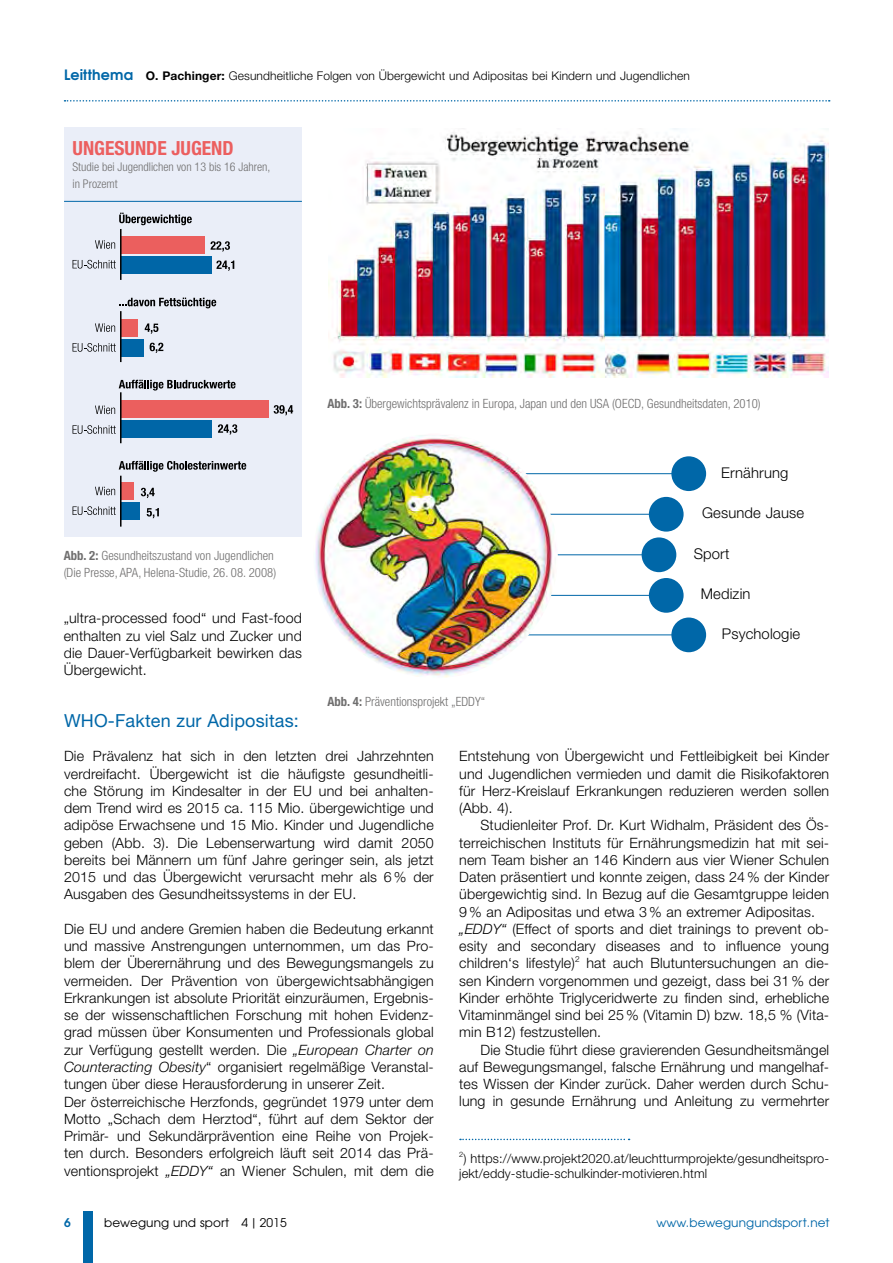
<style>
.page{position:relative;width:893px;height:1263px;background:#fff}
.page>*{position:absolute;margin:0;border:0;box-sizing:border-box;transform-origin:0 0}
.t1{font:700 condensed 19.5px "Helvetica Neue LT Std";color:#ec5f5f}
.t2{font:18px "Helvetica Neue LT Std";letter-spacing:.01em;color:#0067a8}
.t3{font:300 14.85px "Helvetica Neue LT Std";letter-spacing:.01em;color:#000}
.t4{font:300 14.25px/17.2px "Helvetica Neue LT Std";letter-spacing:.01em;color:#000;text-align:justify}
.t5{font:300 condensed 12.75px/16.5px "Helvetica Neue LT Std";color:#706f6f}
.t6{font:300 12.75px/15px "Helvetica Neue LT Std";letter-spacing:.01em;color:#000}
.t7{font:300 12px "Helvetica Neue LT Std";letter-spacing:.01em;color:#000}
.t8{font:300 condensed 12px/16.5px "Helvetica Neue LT Std";color:#706f6f}
.t9{font:12px "Te X Gyre Adventor";letter-spacing:.01em;color:#0067a8}
.t10{font:12px "Te X Gyre Adventor";letter-spacing:.01em;color:#000}
.t11{font:700 12px "Te X Gyre Adventor";color:#0067a8}
.t12{font:300 7.5px "Helvetica Neue LT Std";color:#000}
.s1{font-family:"Te X Gyre Adventor";font-weight:700;font-size:14.25px;color:#0067a8}
.s2{font-weight:700}
.s3{font-style:italic}
</style>
<div class="page">
<div style="left:83px;top:1212px;width:9px;height:51px;background:#0067a8"></div>
<svg style="left:65px;top:100px;width:765px;height:2px"></svg>
<div style="left:64px;top:128px;width:238px;height:409px;background:#eaeef8"></div>
<svg style="left:460px;top:1139px;width:170px;height:1px"></svg>
<img style="left:328px;top:129px;width:500px;height:249px">
<div style="left:121px;top:256px;width:90px;height:18px;background:#0066a7"></div>
<div style="left:121px;top:236px;width:83px;height:18px;background:#eb5f5e"></div>
<hr style="left:120px;top:229px;width:2px;height:51px;background:#000">
<svg style="left:211px;top:241px;width:19px;height:11px"></svg>
<svg style="left:216px;top:261px;width:18px;height:10px"></svg>
<svg style="left:119px;top:213px;width:73px;height:12px"></svg>
<svg style="left:95px;top:240px;width:20px;height:9px"></svg>
<svg style="left:73px;top:260px;width:43px;height:9px"></svg>
<div style="left:121px;top:339px;width:23px;height:18px;background:#0066a7"></div>
<div style="left:121px;top:319px;width:17px;height:18px;background:#eb5f5e"></div>
<hr style="left:120px;top:311px;width:2px;height:51px;background:#000">
<svg style="left:145px;top:323px;width:13px;height:11px"></svg>
<svg style="left:150px;top:343px;width:13px;height:10px"></svg>
<svg style="left:119px;top:298px;width:97px;height:10px"></svg>
<svg style="left:95px;top:323px;width:20px;height:9px"></svg>
<svg style="left:73px;top:343px;width:43px;height:9px"></svg>
<div style="left:121px;top:420px;width:91px;height:18px;background:#0066a7"></div>
<div style="left:121px;top:400px;width:148px;height:18px;background:#eb5f5e"></div>
<hr style="left:120px;top:392px;width:2px;height:51px;background:#000">
<svg style="left:274px;top:405px;width:19px;height:10px"></svg>
<svg style="left:218px;top:424px;width:19px;height:11px"></svg>
<svg style="left:119px;top:380px;width:117px;height:10px"></svg>
<svg style="left:95px;top:406px;width:20px;height:8px"></svg>
<svg style="left:73px;top:425px;width:43px;height:9px"></svg>
<div style="left:121px;top:502px;width:19px;height:18px;background:#0066a7"></div>
<div style="left:121px;top:482px;width:13px;height:18px;background:#eb5f5e"></div>
<hr style="left:120px;top:476px;width:2px;height:51px;background:#000">
<svg style="left:141px;top:488px;width:14px;height:10px"></svg>
<svg style="left:147px;top:508px;width:12px;height:10px"></svg>
<svg style="left:119px;top:461px;width:127px;height:11px"></svg>
<svg style="left:95px;top:487px;width:20px;height:8px"></svg>
<svg style="left:73px;top:506px;width:43px;height:9px"></svg>
<hr style="left:64px;top:201px;width:238px;height:1px;background:#0067a8">
<hr style="left:411px;top:473px;width:276px;height:1px;background:#0067a8">
<div style="left:671px;top:456px;width:35px;height:35px;background:#0067a8;border-radius:50%"></div>
<hr style="left:388px;top:514px;width:277px;height:1px;background:#0067a8">
<div style="left:649px;top:497px;width:35px;height:35px;background:#0067a8;border-radius:50%"></div>
<hr style="left:381px;top:554px;width:277px;height:1px;background:#0067a8">
<div style="left:642px;top:537px;width:34px;height:35px;background:#0067a8;border-radius:50%"></div>
<hr style="left:388px;top:595px;width:277px;height:1px;background:#0067a8">
<div style="left:649px;top:578px;width:35px;height:35px;background:#0067a8;border-radius:50%"></div>
<hr style="left:411px;top:634px;width:276px;height:1px;background:#0067a8">
<div style="left:671px;top:617px;width:35px;height:35px;background:#0067a8;border-radius:50%"></div>
<img style="left:313px;top:434px;width:245px;height:244px;border-radius:122px">
<p class="t7" style="left:64px;top:68px;width:627px"><span class="s1">Leitthema</span> <span class="s2">O. Pachinger:</span> Gesundheitliche Folgen von Übergewicht und Adipositas bei Kindern und Jugendlichen</p>
<h1 class="t1" style="left:73px;top:136px;width:163px">UNGESUNDE JUGEND</h1>
<p class="t8" style="left:73px;top:159px;width:199px">Studie bei Jugendlichen von 13 bis 16 Jahren, in Prozemt</p>
<p class="t5" style="left:64px;top:547px;width:214px"><span class="s2">Abb. 2:</span> Gesundheitszustand von Jugendlichen (Die Presse, APA, Helena-Studie, 26. 08. 2008)</p>
<p class="t4" style="left:64px;top:609px;width:240px">„ultra-processed food“ und Fast-food enthalten zu viel Salz und Zucker und die Dauer-Verfügbarkeit bewirken das Übergewicht.</p>
<p class="t5" style="left:327px;top:395px;width:435px"><span class="s2">Abb. 3:</span> Übergewichtsprävalenz in Europa, Japan und den USA (OECD, Gesundheitsdaten, 2010)</p>
<p class="t5" style="left:327px;top:693px;width:159px"><span class="s2">Abb. 4:</span> Präventionsprojekt „EDDY“</p>
<p class="t3" style="left:721px;top:464px;width:69px">Ernährung</p>
<p class="t3" style="left:702px;top:504px;width:104px">Gesunde Jause</p>
<p class="t3" style="left:694px;top:544px;width:37px">Sport</p>
<p class="t3" style="left:701px;top:584px;width:51px">Medizin</p>
<p class="t3" style="left:722px;top:625px;width:80px">Psychologie</p>
<p class="t2" style="left:64px;top:710px;width:236px">WHO-Fakten zur Adipositas:</p>
<p class="t4" style="left:64px;top:747px;width:371px">Die Prävalenz hat sich in den letzten drei Jahrzehnten verdreifacht. Übergewicht ist die häufigste gesundheitli&shy;che Störung im Kindesalter in der EU und bei anhalten&shy;dem Trend wird es 2015 ca. 115 Mio. übergewichtige und adipöse Erwachsene und 15 Mio. Kinder und Jugendliche geben (Abb. 3). Die Lebenserwartung wird damit 2050 bereits bei Männern um fünf Jahre geringer sein, als jetzt 2015 und das Übergewicht verursacht mehr als 6% der Ausgaben des Gesundheitssystems in der EU.</p>
<p class="t4" style="left:64px;top:920px;width:371px;text-align:left">Die EU und andere Gremien haben die Bedeutung erkannt und massive Anstrengungen unternommen, um das Pro&shy;blem der Überernährung und des Bewegungsmangels zu vermeiden. Der Prävention von übergewichtsabhängigen Erkrankungen ist absolute Priorität einzuräumen, Ergebnis&shy;se der wissenschaftlichen Forschung mit hohen Evidenz&shy;grad müssen über Konsumenten und Professionals global zur Verfügung gestellt werden. Die <span class="s3">„European Charter on Counteracting Obesity</span>“ organisiert regelmäßige Veranstal&shy;tungen über diese Herausforderung in unserer Zeit.<br>Der österreichische Herzfonds, gegründet 1979 unter dem Motto „Schach dem Herztod“, führt auf dem Sektor der Primär- und Sekundärprävention eine Reihe von Projek&shy;ten durch. Besonders erfolgreich läuft seit 2014 das Prä&shy;ventionsprojekt <span class="s3">„EDDY“</span> an Wiener Schulen, mit dem die</p>
<p class="t4" style="left:459px;top:747px;width:371px">Entstehung von Übergewicht und Fettleibigkeit bei Kinder und Jugendlichen vermieden und damit die Risikofaktoren für Herz-Kreislauf Erkrankungen reduzieren werden sollen (Abb. 4).</p>
<p class="t4" style="left:459px;top:816px;width:371px;text-align:left;text-indent:21px">Studienleiter Prof. Dr. Kurt Widhalm, Präsident des Ös&shy;terreichischen Instituts für Ernährungsmedizin hat mit sei&shy;nem Team bisher an 146 Kindern aus vier Wiener Schulen Daten präsentiert und konnte zeigen, dass 24% der Kinder übergewichtig sind. In Bezug auf die Gesamtgruppe leiden 9% an Adipositas und etwa 3% an extremer Adipositas. <span class="s3">„EDDY“</span> (Effect of sports and diet trainings to prevent ob&shy;esity and secondary diseases and to influence young children‘s lifestyle)<sup>2</sup> hat auch Blutuntersuchungen an die&shy;sen Kindern vorgenommen und gezeigt, dass bei 31% der Kinder erhöhte Triglyceridwerte zu finden sind, erhebliche Vitaminmängel sind bei 25% (Vitamin D) bzw. 18,5 % (Vita&shy;min B12) festzustellen.</p>
<p class="t4" style="left:459px;top:1041px;width:371px;text-indent:21px">Die Studie führt diese gravierenden Gesundheitsmängel auf Bewegungsmangel, falsche Ernährung und mangelhaf&shy;tes Wissen der Kinder zurück. Daher werden durch Schu&shy;lung in gesunde Ernährung und Anleitung zu vermehrter</p>
<p class="t12" style="left:459px;top:1150px;width:6px">2</p>
<p class="t6" style="left:459px;top:1150px;width:371px;text-indent:4px">) https://www.projekt2020.at/leuchtturmprojekte/gesundheitspro&shy;jekt/eddy-studie-schulkinder-motivieren.html</p>
<p class="t11" style="left:64px;top:1212px;width:8px">6</p>
<p class="t10" style="left:104px;top:1213px;width:184px">bewegung und sport 4|2015</p>
<p class="t9" style="left:656px;top:1213px;width:175px">www.bewegungundsport.net</p>
</div>
